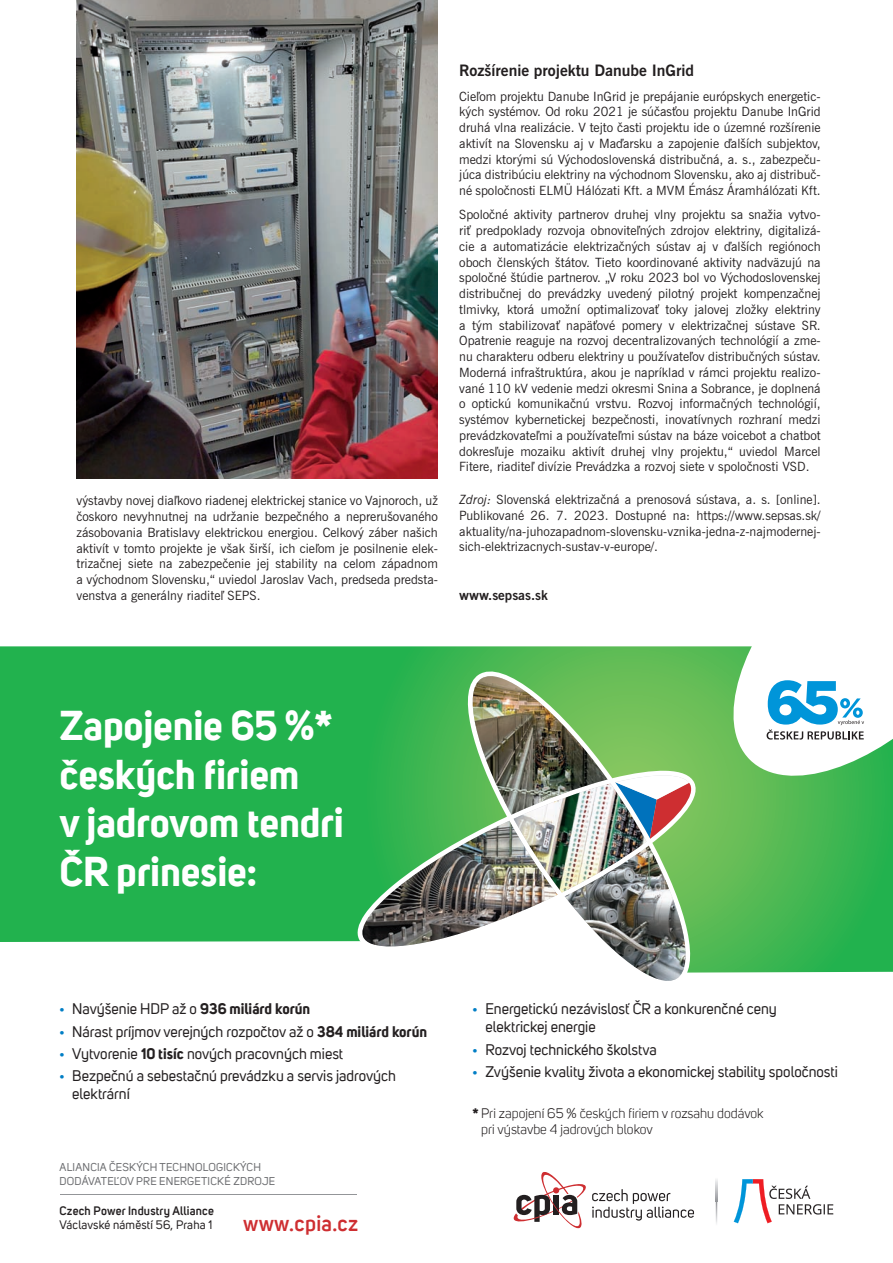
<style>
.page{position:relative;width:893px;height:1263px;background:#fff}
.page>*{position:absolute;margin:0;border:0;box-sizing:border-box;transform-origin:0 0}
.t1{font:700 40.65px/48.8px "Uni Sans";letter-spacing:-.005em;color:#fff}
.t2{font:600 21.6px "Uni Sans";letter-spacing:.015em;color:#ce2e31}
.t3{font:700 15.75px "News Gothic AT";color:#231f20}
.t4{font:15px/18px "Uni Sans";color:#231f20}
.t5{font:13.5px/16.2px "Uni Sans";color:#231f20}
.t6{font:700 13.5px "News Gothic AT";color:#231f20}
.t7{font:12.75px/15.8px "News Gothic AT";color:#231f20;text-align:justify}
.t8{font:600 12px "Uni Sans";letter-spacing:.015em;color:#231f20}
.t9{font:12px "Uni Sans";letter-spacing:.015em;color:#231f20}
.t10{font:11.1px/13.4px "Uni Sans";letter-spacing:.02em;color:#6c6d70}
.s1{font-style:italic}
.s2{font-size:12px;color:#007ec5}
.s3{font-weight:700}
</style>
<div class="page">
<svg style="left:0;top:646px;width:893px;height:327px;background:#3bb95c"></svg>
<svg style="left:356px;top:667px;width:346px;height:306px;background:#57bc5a"></svg>
<img style="left:359px;top:676px;width:336px;height:305px">
<img style="left:469px;top:676px;width:139px;height:139px">
<svg style="left:513px;top:1172px;width:181px;height:57px"></svg>
<svg style="left:734px;top:1179px;width:99px;height:44px"></svg>
<svg style="left:716px;top:1179px;width:1px;height:45px"></svg>
<hr style="left:60px;top:1194px;width:296px;height:1px;background:#939598">
<svg style="left:713px;top:646px;width:180px;height:150px"></svg>
<img style="left:77px;top:0;width:361px;height:478px">
<p class="t7" style="left:77px;top:493px;width:363px">výstavby novej diaľkovo riadenej elektrickej stanice vo Vajnoroch, už čoskoro nevyhnutnej na udržanie bezpečného a neprerušovaného zásobovania Bratislavy elektrickou energiou. Celkový záber našich aktivít v tomto projekte je však širší, ich cieľom je posilnenie elek&shy;trizačnej siete na zabezpečenie jej stability na celom západnom a východnom Slovensku,“ uviedol Jaroslav Vach, predseda predsta&shy;venstva a generálny riaditeľ SEPS.</p>
<p class="t3" style="left:459px;top:61px;width:236px">Rozšírenie projektu Danube InGrid</p>
<p class="t7" style="left:459px;top:88px;width:363px">Cieľom projektu Danube InGrid je prepájanie európskych energetic&shy;kých systémov. Od roku 2021 je súčasťou projektu Danube InGrid druhá vlna realizácie. V tejto časti projektu ide o územné rozšírenie aktivít na Slovensku aj v Maďarsku a zapojenie ďalších subjektov, medzi ktorými sú Východoslovenská distribučná, a. s., zabezpeču&shy;júca distribúciu elektriny na východnom Slovensku, ako aj distribuč&shy;né spoločnosti ELMÜ Hálózati Kft. a MVM Émász Áramhálózati Kft.</p>
<p class="t7" style="left:459px;top:207px;width:363px">Spoločné aktivity partnerov druhej vlny projektu sa snažia vytvo&shy;riť predpoklady rozvoja obnoviteľných zdrojov elektriny, digitalizá&shy;cie a automatizácie elektrizačných sústav aj v ďalších regiónoch oboch členských štátov. Tieto koordinované aktivity nadväzujú na spoločné štúdie partnerov. „V roku 2023 bol vo Východoslovenskej distribučnej do prevádzky uvedený pilotný projekt kompenzačnej tlmivky, ktorá umožní optimalizovať toky jalovej zložky elektriny a tým stabilizovať napäťové pomery v elektrizačnej sústave SR.<br>Opatrenie reaguje na rozvoj decentralizovaných technológií a zme&shy;nu charakteru odberu elektriny u používateľov distribučných sústav.<br>Moderná infra štruktúra, akou je napríklad v rámci projektu realizo&shy;vané 110 kV vedenie medzi okresmi Snina a Sobrance, je doplnená o optickú komunikačnú vrstvu. Rozvoj informačných technológií, systémov kybernetickej bezpečnosti, inovatívnych rozhraní medzi prevádzkovateľmi a používateľmi sústav na báze voicebot a chatbot dokresľuje mozaiku aktivít druhej vlny projektu,“ uviedol Marcel Fitere, riaditeľ divízie Prevádzka a rozvoj siete v spoločnosti VSD.</p>
<p class="t7" style="left:459px;top:492px;width:363px"><span class="s1">Zdroj:</span> Slovenská elektrizačná a prenosová sústava, a. s. [online].<br>Publikované 26. 7. 2023. Dostupné na: https://www.sepsas.sk/ aktuality/na-juhozapadnom-slovensku-vznika-jedna-z-najmodernej&shy;sich-elektrizacnych-sustav-v-europe/.</p>
<p class="t6" style="left:459px;top:587px;width:90px">www.sepsas.sk</p>
<h1 class="t1" style="left:60px;top:701px;width:286px">Zapojenie 65 %* českých firiem<br>v jadrovom tendri<br>ČR prinesie:</h1>
<p class="t4" style="left:60px;top:1000px;width:252px"><span class="s2">•</span> Navýšenie HDP až o <span class="s3">936 miliárd korún</span></p>
<p class="t4" style="left:60px;top:1022px;width:369px"><span class="s2">•</span> Nárast príjmov verejných rozpočtov až o <span class="s3">384 miliárd korún</span></p>
<p class="t4" style="left:60px;top:1045px;width:285px"><span class="s2">•</span> Vytvorenie <span class="s3">10 tisíc</span> nových pracovných miest</p>
<p class="t4" style="left:72px;top:1067px;width:325px;text-indent:-13px"><span class="s2">•</span> Bezpečnú a sebestačnú prevádzku a servis jadrových elektrární</p>
<p class="t10" style="left:60px;top:1161px;width:217px">ALIANCIA ČESKÝCH TECHNOLOGICKÝCH<br>DODÁVATEĽOV PRE ENERGETICKÉ ZDROJE</p>
<p class="t8" style="left:60px;top:1203px;width:156px">Czech Power Industry Alliance</p>
<p class="t9" style="left:60px;top:1218px;width:154px">Václavské náměstí 56, Praha 1</p>
<h2 class="t2" style="left:243px;top:1210px;width:117px">www.cpia.cz</h2>
<p class="t4" style="left:485px;top:1000px;width:293px;text-indent:-13px"><span class="s2">•</span> Energetickú nezávislosť ČR a konkurenčné ceny elektrickej energie</p>
<p class="t4" style="left:473px;top:1040px;width:186px"><span class="s2">•</span> Rozvoj technického školstva</p>
<p class="t4" style="left:473px;top:1063px;width:367px"><span class="s2">•</span> Zvýšenie kvality života a ekonomickej stability spoločnosti</p>
<p class="t5" style="left:481px;top:1105px;width:284px;text-indent:-9px"><span class="s3">*</span> Pri zapojení 65 % českých firiem v rozsahu dodávok pri výstavbe 4 jadrových blokov</p>
</div>
